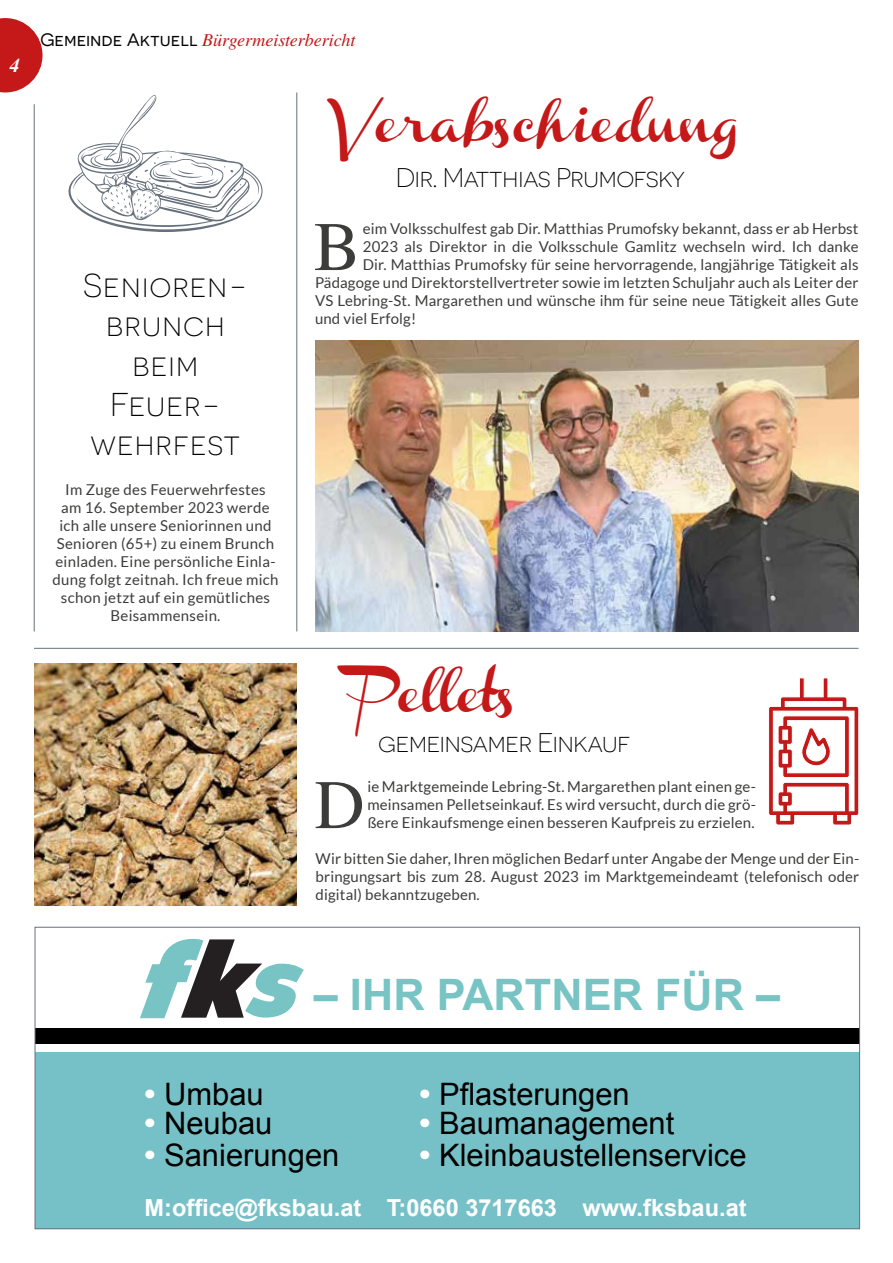
<style>
.page{position:relative;width:893px;height:1263px;background:#fff}
.page>*{position:absolute;margin:0;border:0;box-sizing:border-box;transform-origin:0 0}
.t1{font:69.45px "Te X Gyre Termes";color:#3c3c3b}
.t2{font:700 43.35px "Arial";color:#78c4c4}
.t3{font:36.9px "Channel Slanted 1";color:#c41819}
.t4{font:300 33px/39.6px "Novecentosanswide";letter-spacing:.02em;color:#000;text-align:center}
.t5{font:30.9px "Arial";color:#000}
.t6{font:300 27px "Novecentosanswide";letter-spacing:-.03em;color:#000}
.t7{font:700 23.55px "Arial";color:#fff}
.t8{font:italic 700 19.5px "Te X Gyre Termes";color:#fff}
.t9{font:italic 18px "Te X Gyre Termes";color:#c41819}
.t10{font:15px/18px "Lato";letter-spacing:.01em;color:#3c3c3b;text-align:justify}
.s1{font-family:"Novecentosanswide";font-style:normal;color:#000}
.s2{font-family:"Arial Rounded MT Bold";color:#fff}
</style>
<div class="page">
<svg style="left:0;top:18px;width:43px;height:74px"></svg>
<hr style="left:297px;top:92px;width:1px;height:539px;background:#66707b">
<hr style="left:34px;top:104px;width:1px;height:527px;background:#66707b">
<img style="left:315px;top:340px;width:544px;height:291px">
<img style="left:34px;top:663px;width:263px;height:242px">
<div style="left:35px;top:1052px;width:825px;height:177px;background:#76c1c7"></div>
<div style="left:35px;top:1028px;width:825px;height:15px;background:#000"></div>
<svg style="left:140px;top:939px;width:164px;height:79px"></svg>
<hr style="left:34px;top:648px;width:825px;height:1px;background:#66707b">
<svg style="left:68px;top:95px;width:195px;height:137px"></svg>
<svg style="left:768px;top:678px;width:91px;height:147px"></svg>
<h3 class="t8" style="left:10px;top:51px;width:11px">4</h3>
<p class="t9" style="left:40px;top:26px;width:316px"><span class="s1">Gemeinde Aktuell</span> Bürgermeisterbericht</p>
<h3 class="t4" style="left:83px;top:265px;width:166px">Senioren&shy;brunch beim<br>Feuer&shy;wehrfest</h3>
<p class="t10" style="left:53px;top:480px;width:227px;text-align:center">Im Zuge des Feuerwehrfestes<br>am 16. September 2023 werde ich alle unsere Seniorinnen und<br>Senioren (65+) zu einem Brunch einladen. Eine persönliche Einla&shy;dung folgt zeitnah. Ich freue mich schon jetzt auf ein gemütliches<br>Beisammensein.</p>
<h3 class="t3" style="left:332px;top:108px;width:408px">Verabschiedung</h3>
<h3 class="t6" style="left:396px;top:162px;width:291px">Dir. Matthias Prumofsky</h3>
<h1 class="t1" style="left:314px;top:197px;width:48px">B</h1>
<p class="t10" style="left:363px;top:219px;width:497px">eim Volksschulfest gab Dir. Matthias Prumofsky bekannt, dass er ab Herbst</p>
<p class="t10" style="left:363px;top:237px;width:497px">2023 als Direktor in die Volksschule Gamlitz wechseln wird. Ich danke</p>
<p class="t10" style="left:363px;top:255px;width:497px">Dir. Matthias Prumofsky für seine hervorragende, langjährige Tätigkeit als</p>
<p class="t10" style="left:315px;top:273px;width:545px">Pädagoge und Direktorstellvertreter sowie im letzten Schuljahr auch als Leiter der</p>
<p class="t10" style="left:315px;top:291px;width:545px">VS Lebring-St. Margarethen und wünsche ihm für seine neue Tätigkeit alles Gute</p>
<p class="t10" style="left:315px;top:309px;width:103px">und viel Erfolg!</p>
<h3 class="t3" style="left:356px;top:677px;width:162px">Pellets</h3>
<h3 class="t6" style="left:378px;top:727px;width:254px">gemeinsamer Einkauf</h3>
<h1 class="t1" style="left:314px;top:755px;width:52px">D</h1>
<p class="t10" style="left:367px;top:777px;width:390px">ie Marktgemeinde Lebring-St. Margarethen plant einen ge&shy;meinsamen Pelletseinkauf. Es wird versucht, durch die grö&shy;ßere Einkaufsmenge einen besseren Kaufpreis zu erzielen.</p>
<p class="t10" style="left:316px;top:849px;width:545px">Wir bitten Sie daher, Ihren möglichen Bedarf unter Angabe der Menge und der Ein&shy;bringungsart bis zum 28. August 2023 im Marktgemeindeamt (telefonisch oder digital) bekanntzugeben.</p>
<h2 class="t2" style="left:314px;top:966px;width:468px">– IHR PARTNER FÜR –</h2>
<h3 class="t5" style="left:420px;top:1074px;width:212px"><span class="s2">•</span> Pflasterungen</h3>
<h3 class="t5" style="left:420px;top:1103px;width:256px"><span class="s2">•</span> Baumanagement</h3>
<h3 class="t5" style="left:420px;top:1135px;width:328px"><span class="s2">•</span> Kleinbaustellenservice</h3>
<h3 class="t7" style="left:145px;top:1192px;width:603px">M:office@fksbau.at T:0660 3717663 www.fksbau.at</h3>
<h3 class="t5" style="left:145px;top:1074px;width:121px"><span class="s2">•</span> Umbau</h3>
<h3 class="t5" style="left:145px;top:1103px;width:129px"><span class="s2">•</span> Neubau</h3>
<h3 class="t5" style="left:145px;top:1135px;width:196px"><span class="s2">•</span> Sanierungen</h3>
</div>
